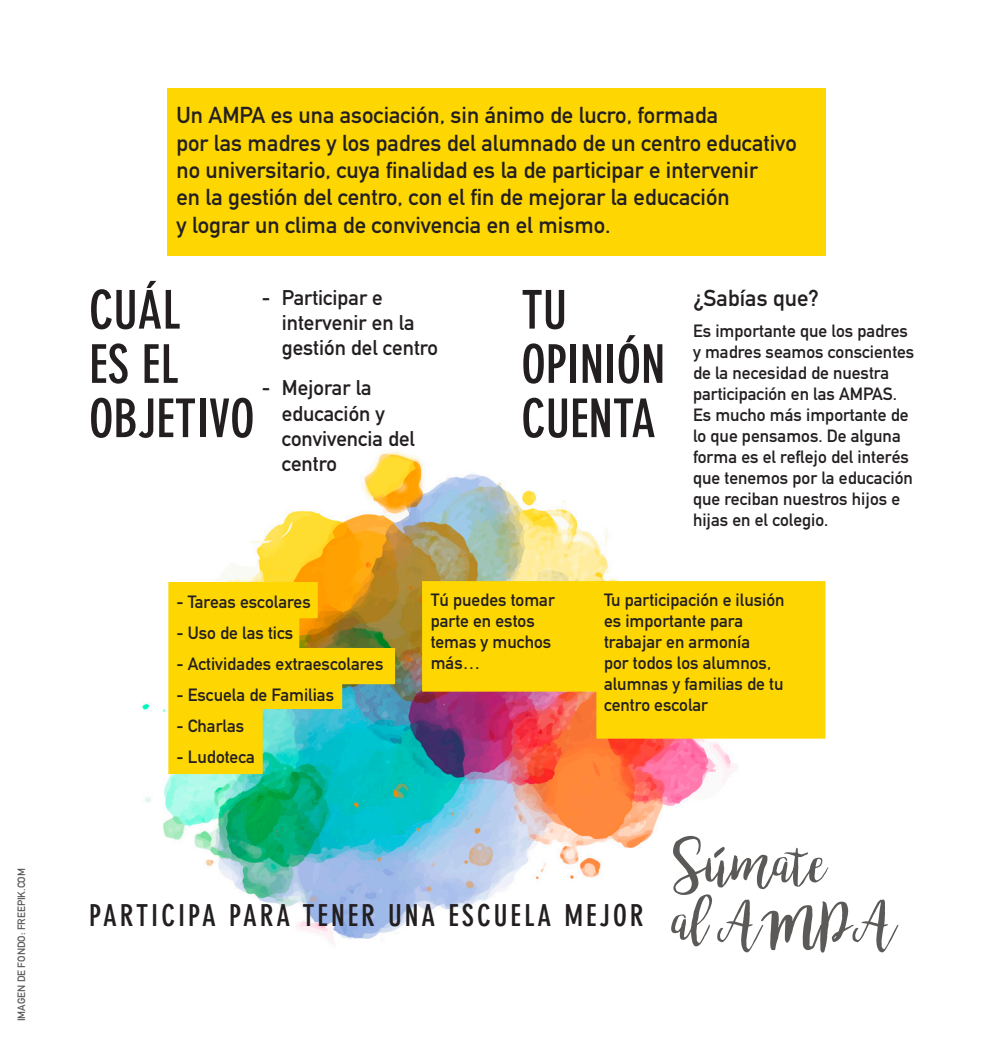
<style>
.page{position:relative;width:993px;height:1042px;background:#fff}
.page>*{position:absolute;margin:0;border:0;box-sizing:border-box;transform-origin:0 0}
.t1{font:700 condensed 52.5px/54.2px "DIN Neuzeit Grotesk Std";color:#231f20}
.t2{font:700 condensed 29.75px "DIN Neuzeit Grotesk Std";letter-spacing:.1em;color:#231f20}
.t3{font:700 22.75px/27.3px "DIN Alternate";color:#231f20}
.t4{font:700 21px/25.2px "DIN Alternate";color:#231f20}
.t5{font:700 17.5px/21px "DIN Alternate";color:#231f20}
.t6{font:700 10.5px "DIN Alternate";color:#5c5a58}
</style>
<div class="page">
<img style="left:142px;top:451px;width:626px;height:494px">
<svg style="left:168px;top:582px;width:227px;height:192px;background:#c3c632"></svg>
<div style="left:167px;top:88px;width:658px;height:168px;background:#fed702"></div>
<div style="left:422px;top:581px;width:179px;height:110px;background:#fed702;border:2px solid #fed702"></div>
<div style="left:596px;top:581px;width:229px;height:157px;background:#fed702;border:2px solid #fed702"></div>
<svg style="left:670px;top:836px;width:228px;height:117px"></svg>
<p class="t6" style="left:13px;top:1021px;width:155px;rotate:-90deg">IMAGEN DE FONDO: FREEPIK.COM</p>
<p class="t3" style="left:176px;top:100px;width:543px">Un AMPA es una asociación, sin ánimo de lucro, formada</p>
<p class="t3" style="left:176px;top:128px;width:621px">por las madres y los padres del alumnado de un centro educativo no universitario, cuya finalidad es la de participar e intervenir</p>
<p class="t3" style="left:176px;top:182px;width:554px">en la gestión del centro, con el fin de mejorar la educación</p>
<p class="t3" style="left:176px;top:209px;width:435px">y lograr un clima de convivencia en el mismo.</p>
<p class="t1" style="left:89px;top:283px;width:167px">CUÁL<br>ES EL<br>OBJETIVO</p>
<p class="t1" style="left:521px;top:283px;width:145px">TU<br>OPINIÓN<br>CUENTA</p>
<p class="t4" style="left:282px;top:283px;width:158px;text-indent:-20px">- Participar e intervenir en la gestión del centro</p>
<p class="t4" style="left:282px;top:374px;width:135px;text-indent:-20px">- Mejorar la educación y convivencia del centro</p>
<p class="t3" style="left:692px;top:283px;width:127px">¿Sabías que?</p>
<p class="t5" style="left:692px;top:319px;width:223px">Es importante que los padres y madres seamos conscientes de la necesidad de nuestra participación en las AMPAS.<br>Es mucho más importante de lo que pensamos. De alguna forma es el reflejo del interés que tenemos por la educación que reciban nuestros hijos e hijas en el colegio.</p>
<p class="t5" style="left:176px;top:590px;width:136px">- Tareas escolares</p>
<p class="t5" style="left:176px;top:621px;width:118px">- Uso de las tics</p>
<p class="t5" style="left:176px;top:652px;width:208px">- Actividades extraescolares</p>
<p class="t5" style="left:176px;top:683px;width:159px">- Escuela de Familias</p>
<p class="t5" style="left:176px;top:714px;width:69px">- Charlas</p>
<p class="t5" style="left:176px;top:745px;width:80px">- Ludoteca</p>
<p class="t5" style="left:430px;top:588px;width:126px">Tú puedes tomar parte en estos temas y muchos más…</p>
<p class="t5" style="left:604px;top:588px;width:182px">Tu participación e ilusión es importante para trabajar en armonía<br>por todos los alumnos, alumnas y familias de tu centro escolar</p>
<p class="t2" style="left:89px;top:898px;width:555px">PARTICIPA PARA TENER UNA ESCUELA MEJOR</p>
</div>
